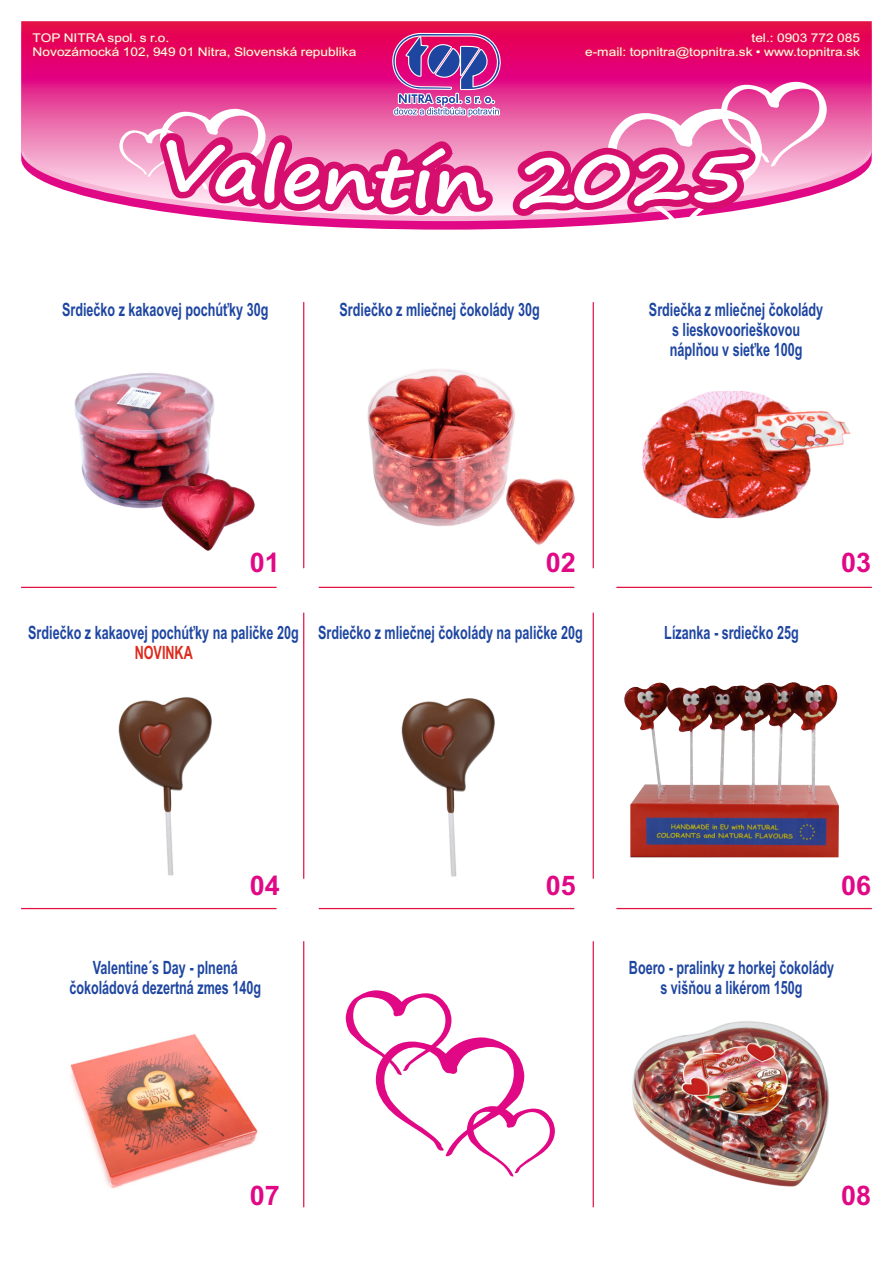
<style>
.page{position:relative;width:893px;height:1263px;background:#fff}
.page>*{position:absolute;margin:0;border:0;box-sizing:border-box;transform-origin:0 0}
.t1{font:700 70.8px "Segoe Print";color:#fff;scale:1.12 1}
.t2{font:700 27px "Arial";color:#e10886}
.t3{font:700 18.3px/20.4px "Arial";color:#1e46a1;text-align:center;scale:.69 1}
.t4{font:700 18.3px "Arial";color:#dd2b1c;scale:.69 1}
.t5{font:12px/13.4px "Arial";color:#fff;scale:1.14 1}
</style>
<div class="page">
<svg style="left:245px;top:221px;width:273px;height:9px;fill:#e10886"></svg>
<svg style="left:21px;top:21px;width:851px;height:190px;background:#e83584"></svg>
<img style="left:74px;top:373px;width:181px;height:178px">
<hr style="left:21px;top:587px;width:255px;height:1px;background:#e41346">
<hr style="left:319px;top:587px;width:255px;height:1px;background:#e41346">
<hr style="left:617px;top:587px;width:255px;height:1px;background:#e41346">
<svg style="left:160px;top:133px;width:358px;height:83px"></svg>
<hr style="left:21px;top:908px;width:255px;height:1px;background:#e41346">
<hr style="left:319px;top:908px;width:255px;height:1px;background:#e41346">
<hr style="left:617px;top:908px;width:255px;height:1px;background:#e41346">
<img style="left:624px;top:682px;width:215px;height:175px">
<svg style="left:653px;top:706px;width:159px;height:79px"></svg>
<img style="left:632px;top:1021px;width:197px;height:166px">
<img style="left:642px;top:391px;width:208px;height:127px">
<hr style="left:303px;top:302px;width:1px;height:266px;background:#e41346">
<hr style="left:593px;top:302px;width:1px;height:266px;background:#e41346">
<svg style="left:346px;top:990px;width:209px;height:186px"></svg>
<img style="left:70px;top:1034px;width:188px;height:155px">
<hr style="left:303px;top:613px;width:1px;height:265px;background:#e41346">
<hr style="left:593px;top:613px;width:1px;height:265px;background:#e41346">
<hr style="left:303px;top:941px;width:1px;height:266px;background:#e41346">
<hr style="left:593px;top:941px;width:1px;height:266px;background:#e41346">
<img style="left:367px;top:369px;width:148px;height:157px">
<img style="left:505px;top:474px;width:70px;height:71px">
<img style="left:118px;top:697px;width:94px;height:179px">
<img style="left:401px;top:698px;width:94px;height:179px">
<svg style="left:119px;top:31px;width:385px;height:177px;background:#de4392"></svg>
<svg style="left:518px;top:82px;width:309px;height:147px"></svg>
<p class="t5" style="left:33px;top:32px;width:285px">TOP NITRA spol. s r.o.<br>Novozámocká 102, 949 01 Nitra, Slovenská republika</p>
<p class="t5" style="left:585px;top:32px;width:243px;text-align:right">tel.: 0903 772 085<br>e-mail: topnitra@topnitra.sk • www.topnitra.sk</p>
<p class="t3" style="left:62px;top:301px;width:300px">Srdiečko z kakaovej pochúťky 30g</p>
<h1 class="t1" style="left:411px;top:146px;width:68px">ín</h1>
<p class="t3" style="left:340px;top:301px;width:292px">Srdiečko z mliečnej čokolády 30g</p>
<p class="t3" style="left:649px;top:301px;width:254px">Srdiečka z mliečnej čokolády s lieskovoorieškovou náplňou v sieťke 100g</p>
<h2 class="t2" style="left:250px;top:552px;width:32px">01</h2>
<h2 class="t2" style="left:546px;top:552px;width:32px">02</h2>
<p class="t3" style="left:28px;top:624px;width:394px">Srdiečko z kakaovej pochúťky na paličke 20g</p>
<p class="t4" style="left:135px;top:646px;width:86px">NOVINKA</p>
<p class="t3" style="left:318px;top:624px;width:385px">Srdiečko z mliečnej čokolády na paličke 20g</p>
<p class="t3" style="left:664px;top:624px;width:196px">Lízanka - srdiečko 25g</p>
<h2 class="t2" style="left:841px;top:552px;width:32px">03</h2>
<h2 class="t2" style="left:250px;top:875px;width:32px">04</h2>
<h2 class="t2" style="left:841px;top:875px;width:32px">06</h2>
<h2 class="t2" style="left:546px;top:875px;width:32px">05</h2>
<p class="t3" style="left:69px;top:959px;width:279px">Valentine´s Day - plnená čokoládová dezertná zmes 140g</p>
<h2 class="t2" style="left:250px;top:1185px;width:32px">07</h2>
<p class="t3" style="left:629px;top:959px;width:299px">Boero - pralinky z horkej čokolády s višňou a likérom 150g</p>
<h2 class="t2" style="left:841px;top:1185px;width:32px">08</h2>
</div>
